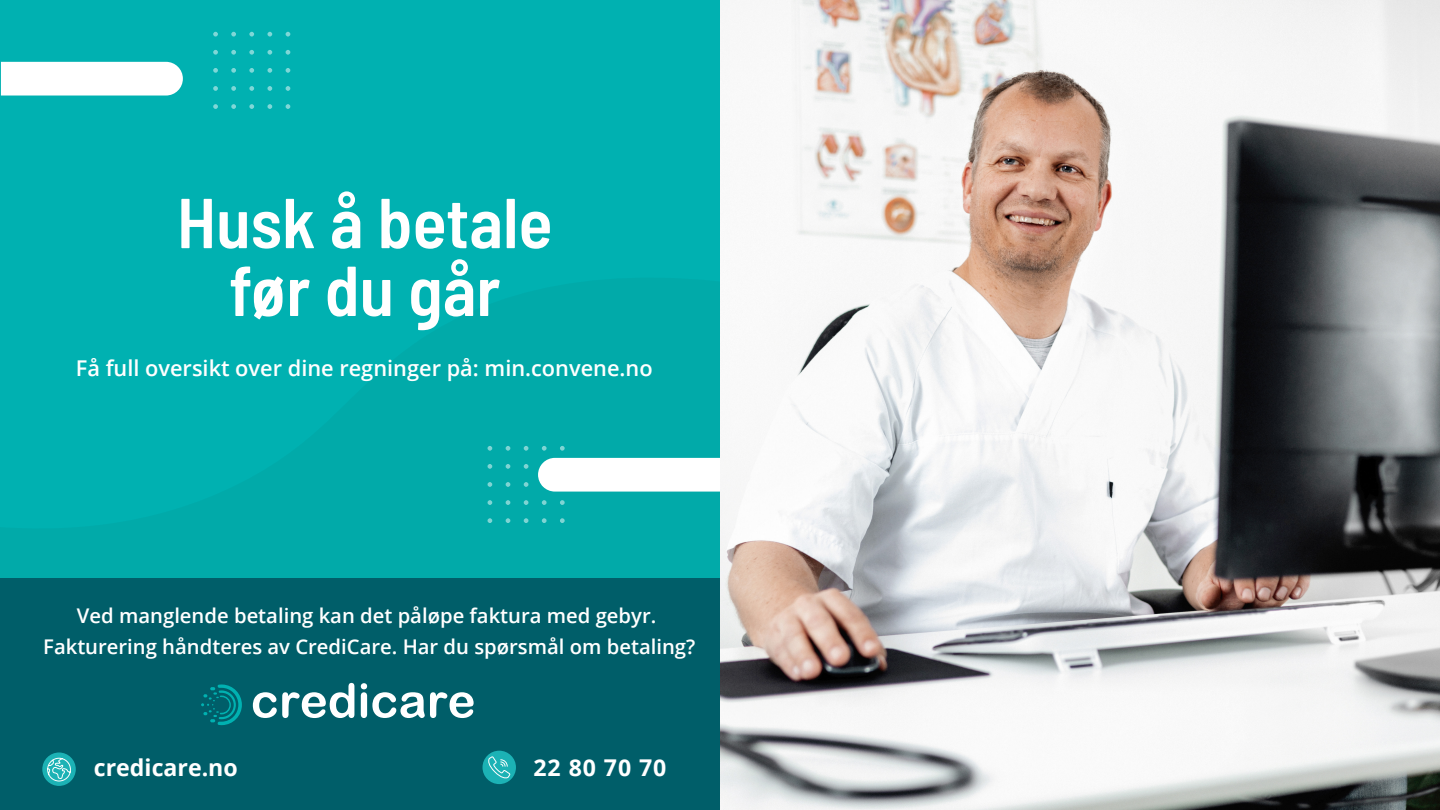
<style>
.page{position:relative;width:1440px;height:810px;background:#fff}
.page>*{position:absolute;margin:0;border:0;box-sizing:border-box;transform-origin:0 0}
.t1{font:600 semi-condensed 70.5px/67.8px "Barlow";color:#fff;text-align:center}
.t2{font:700 23.1px "Open Sans";color:#fff}
.t3{font:600 21.75px "Open Sans";color:#fff}
.t4{font:600 20.25px/31.2px "Open Sans";color:#fff;text-align:center}
</style>
<div class="page">
<div style="left:0;top:0;width:721px;height:638px;background:#00b1b1"></div>
<div style="left:0;top:578px;width:720px;height:232px;background:#005e69"></div>
<svg style="left:488px;top:446px;width:4px;height:5px"></svg>
<svg style="left:488px;top:482px;width:4px;height:5px"></svg>
<svg style="left:488px;top:500px;width:4px;height:5px"></svg>
<svg style="left:488px;top:518px;width:4px;height:5px"></svg>
<svg style="left:506px;top:446px;width:4px;height:5px"></svg>
<svg style="left:506px;top:482px;width:4px;height:5px"></svg>
<svg style="left:506px;top:500px;width:4px;height:5px"></svg>
<svg style="left:506px;top:518px;width:4px;height:5px"></svg>
<svg style="left:524px;top:446px;width:4px;height:5px"></svg>
<svg style="left:524px;top:482px;width:4px;height:5px"></svg>
<svg style="left:524px;top:500px;width:4px;height:5px"></svg>
<svg style="left:524px;top:518px;width:4px;height:5px"></svg>
<svg style="left:542px;top:446px;width:5px;height:5px"></svg>
<svg style="left:524px;top:464px;width:4px;height:5px"></svg>
<svg style="left:506px;top:464px;width:4px;height:5px"></svg>
<svg style="left:488px;top:464px;width:4px;height:5px"></svg>
<svg style="left:542px;top:500px;width:5px;height:5px"></svg>
<svg style="left:542px;top:518px;width:5px;height:5px"></svg>
<svg style="left:560px;top:446px;width:5px;height:5px"></svg>
<div style="left:538px;top:458px;width:182px;height:34px;background:#fff"></div>
<svg style="left:560px;top:500px;width:5px;height:5px"></svg>
<svg style="left:560px;top:518px;width:5px;height:5px"></svg>
<img style="left:720px;top:0;width:720px;height:810px">
<div style="left:1px;top:62px;width:182px;height:34px;background:#fff"></div>
<svg style="left:213px;top:32px;width:5px;height:5px"></svg>
<svg style="left:213px;top:68px;width:5px;height:5px"></svg>
<svg style="left:213px;top:86px;width:5px;height:5px"></svg>
<svg style="left:213px;top:104px;width:5px;height:5px"></svg>
<svg style="left:231px;top:32px;width:5px;height:5px"></svg>
<svg style="left:231px;top:68px;width:5px;height:5px"></svg>
<svg style="left:231px;top:86px;width:5px;height:5px"></svg>
<svg style="left:231px;top:104px;width:5px;height:5px"></svg>
<svg style="left:249px;top:32px;width:5px;height:5px"></svg>
<svg style="left:249px;top:68px;width:5px;height:5px"></svg>
<svg style="left:249px;top:86px;width:5px;height:5px"></svg>
<svg style="left:249px;top:104px;width:5px;height:5px"></svg>
<svg style="left:267px;top:32px;width:5px;height:5px"></svg>
<svg style="left:267px;top:50px;width:5px;height:5px"></svg>
<svg style="left:249px;top:50px;width:5px;height:5px"></svg>
<svg style="left:231px;top:50px;width:5px;height:5px"></svg>
<svg style="left:213px;top:50px;width:5px;height:5px"></svg>
<svg style="left:267px;top:68px;width:5px;height:5px"></svg>
<svg style="left:267px;top:86px;width:5px;height:5px"></svg>
<svg style="left:267px;top:104px;width:5px;height:5px"></svg>
<svg style="left:286px;top:32px;width:4px;height:5px"></svg>
<svg style="left:286px;top:50px;width:4px;height:5px"></svg>
<svg style="left:286px;top:68px;width:4px;height:5px"></svg>
<svg style="left:286px;top:86px;width:4px;height:5px"></svg>
<svg style="left:286px;top:104px;width:4px;height:5px"></svg>
<div style="left:483px;top:751px;width:33px;height:33px;background:#1cb2b5;border-radius:50%"></div>
<svg style="left:487px;top:755px;width:24px;height:24px"></svg>
<div style="left:42px;top:752px;width:34px;height:34px;background:#1cb2b5;border-radius:50%"></div>
<svg style="left:47px;top:757px;width:24px;height:25px"></svg>
<svg style="left:253px;top:683px;width:101px;height:35px"></svg>
<svg style="left:361px;top:683px;width:113px;height:35px"></svg>
<svg style="left:201px;top:684px;width:41px;height:41px"></svg>
<h1 class="t1" style="left:177px;top:184px;width:377px">Husk å betale før du går</h1>
<p class="t3" style="left:76px;top:353px;width:578px">Få full oversikt over dine regninger på: min.convene.no</p>
<p class="t4" style="left:43px;top:600px;width:654px">Ved manglende betaling kan det påløpe faktura med gebyr.<br>Fakturering håndteres av CrediCare. Har du spørsmål om betaling?</p>
<p class="t2" style="left:94px;top:751px;width:145px">credicare.no</p>
<p class="t2" style="left:533px;top:752px;width:134px">22 80 70 70</p>
</div>
